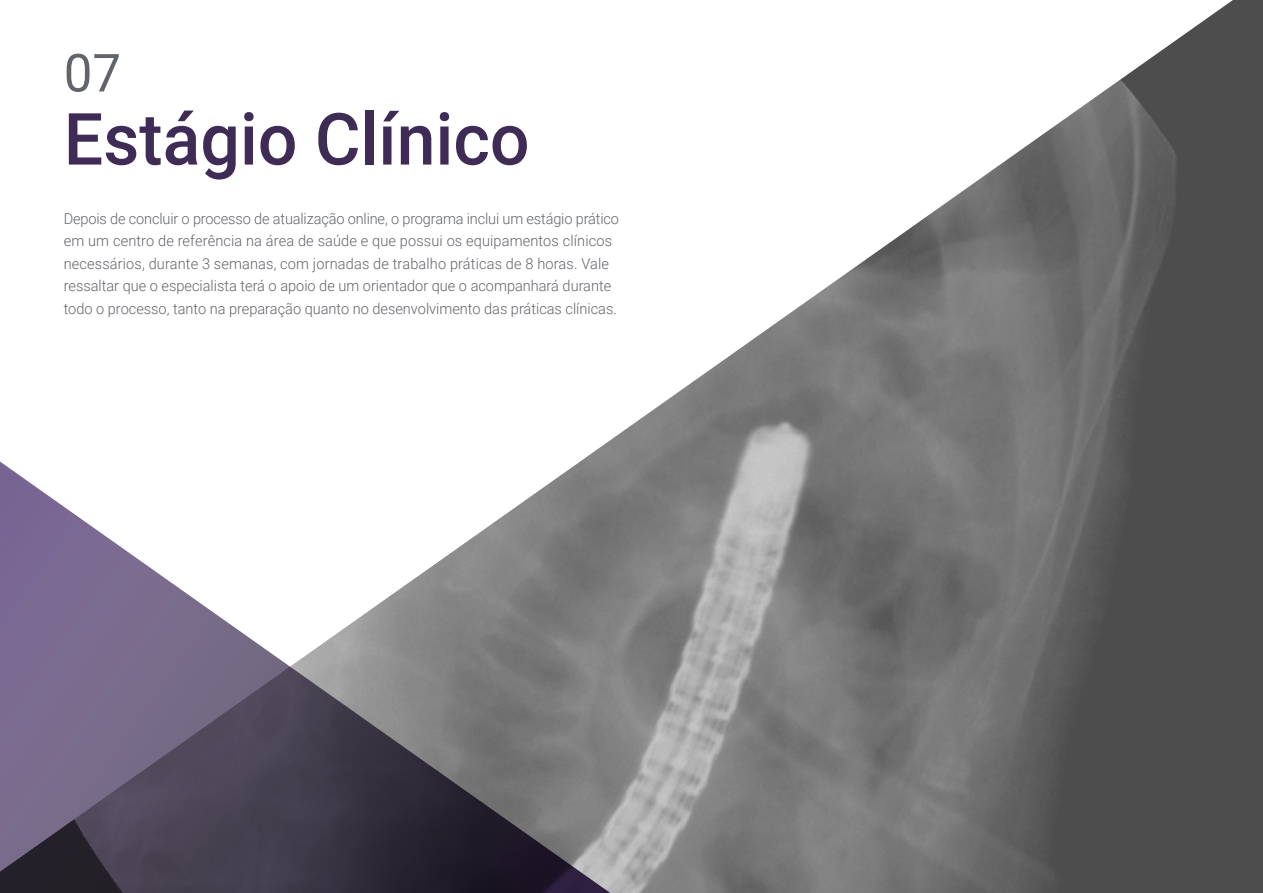
<style>
.page{position:relative;width:1263px;height:893px;background:#fff}
.page>*{position:absolute;margin:0;border:0;box-sizing:border-box;transform-origin:0 0}
.t1{font:500 72px "Roboto";color:#3e2b56}
.t2{font:52.5px "Roboto";color:#61646a}
.t3{font:300 15px/22.5px "Roboto";color:#61646a}
</style>
<div class="page">
<img style="left:602px;top:0;width:661px;height:893px">
<svg style="left:0;top:446px;width:640px;height:447px"></svg>
<h2 class="t2" style="left:64px;top:36px;width:59px">07</h2>
<h1 class="t1" style="left:64px;top:89px;width:467px">Estágio Clínico</h1>
<p class="t3" style="left:64px;top:207px;width:557px">Depois de concluir o processo de atualização online, o programa inclui um estágio prático em um centro de referência na área de saúde e que possui os equipamentos clínicos necessários, durante 3 semanas, com jornadas de trabalho práticas de 8 horas. Vale ressaltar que o especialista terá o apoio de um orientador que o acompanhará durante todo o processo, tanto na preparação quanto no desenvolvimento das práticas clínicas.</p>
</div>
